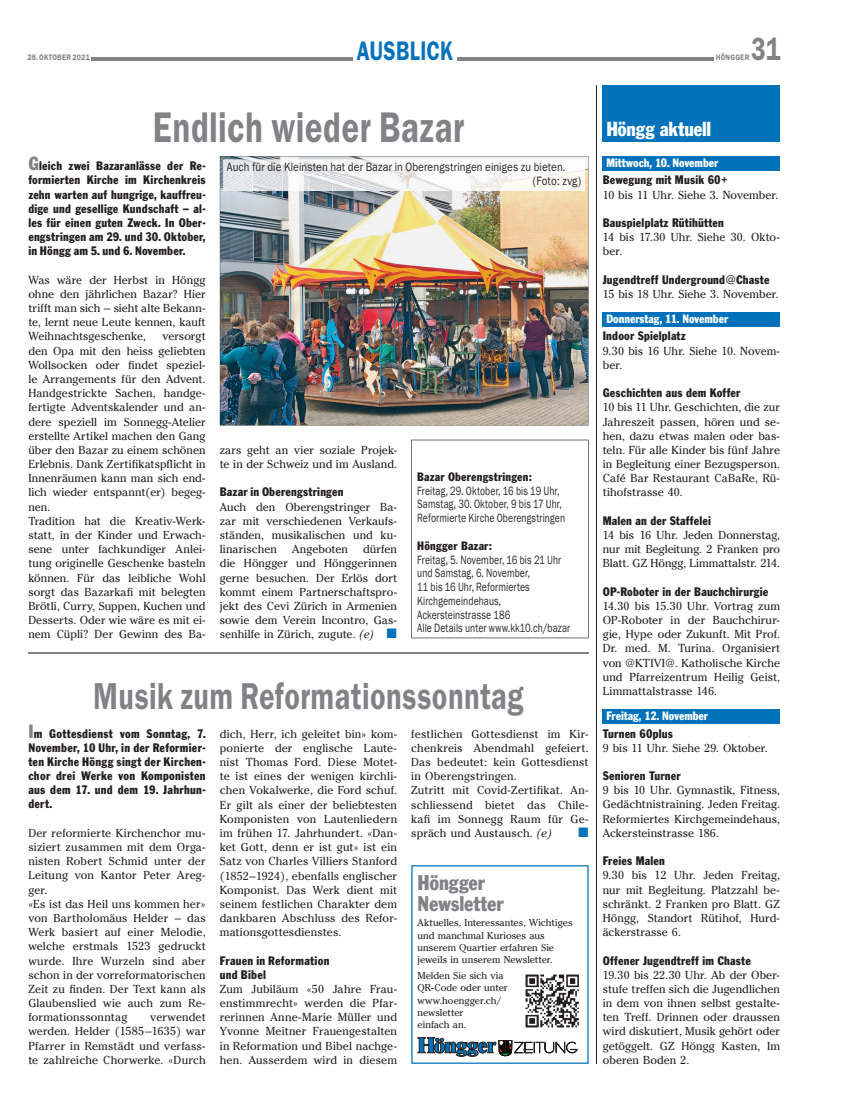
<style>
.page{position:relative;width:851px;height:1117px;background:#fff}
.page>*{position:absolute;margin:0;border:0;box-sizing:border-box;transform-origin:0 0}
.t1{font:40px "Franklin SB Dem Bol";letter-spacing:.015em;color:#808285;scale:.75 1}
.t2{font:35px "Franklin SB Dem Bol";letter-spacing:.015em;color:#808285;scale:.75 1}
.t3{font:30px "Franklin SB Dem Bol";color:#808285;scale:.75 1}
.t4{font:25px "Franklin SB Dem Bol";letter-spacing:.02em;color:#0072bc;scale:.75 1}
.t5{font:19.62px/20.9px "Franklin Goth SB Con";letter-spacing:-.01em;color:#808285}
.t6{font:18.75px "Franklin Goth SB Con";letter-spacing:-.015em;color:#fcfcfc}
.t7{font:11.75px/14.1px "Cheltenham SB";letter-spacing:.01em;color:#231f20;text-align:justify}
.t8{font:11.38px/14.1px "Franklin Goth SB Con";letter-spacing:.015em;color:#231f20;text-align:justify}
.t9{font:11.25px/13.8px "Franklin SB";letter-spacing:.01em;color:#231f20;scale:.76 1}
.t10{font:11.25px/13.8px "Franklin SB";letter-spacing:.01em;color:#231f20;scale:.86 1}
.t11{font:11.25px "Franklin Goth SB Con";letter-spacing:-.005em;color:#fff}
.t12{font:11.25px "Franklin Goth SB Con";letter-spacing:.015em;color:#231f20}
.t13{font:10.12px/12.2px "Cheltenham SB";color:#231f20}
.t14{font:7.5px "Franklin SB Dem Bol";letter-spacing:.035em;color:#808285;scale:.86 1}
.s1{font-size:17.5px;color:#808285}
.s2{font-style:italic}
</style>
<div class="page">
<hr style="left:55px;top:57px;width:658px;height:3px;background:#808285">
<div style="left:27px;top:54px;width:64px;height:10px;background:#fff"></div>
<div style="left:353px;top:27px;width:103px;height:37px;background:#fff"></div>
<div style="left:602px;top:85px;width:178px;height:56px;background:#0072bc"></div>
<div style="left:602px;top:156px;width:178px;height:14px;background:#0072bc"></div>
<div style="left:602px;top:312px;width:178px;height:14px;background:#0072bc"></div>
<div style="left:602px;top:709px;width:178px;height:14px;background:#0072bc"></div>
<img style="left:220px;top:156px;width:368px;height:269px">
<img style="left:223px;top:159px;width:362px;height:32px">
<img style="left:227px;top:163px;width:338px;height:11px">
<img style="left:227px;top:177px;width:354px;height:10px">
<svg style="left:411px;top:439px;width:177px;height:199px"></svg>
<hr style="left:28px;top:652px;width:560px;height:2px;background:#808285">
<hr style="left:595px;top:85px;width:1px;height:978px;background:#231f20">
<svg style="left:418px;top:1037px;width:159px;height:19px"></svg>
<img style="left:525px;top:974px;width:54px;height:53px">
<p class="t14" style="left:27px;top:55px;width:74px">28. OKTOBER 2021</p>
<h3 class="t3" style="left:751px;top:38px;width:41px">31</h3>
<h3 class="t4" style="left:356px;top:42px;width:130px">AUSBLICK</h3>
<p class="t14" style="left:715px;top:55px;width:41px">HÖNGGER</p>
<h1 class="t1" style="left:153px;top:112px;width:417px">Endlich wieder Bazar</h1>
<p class="t8" style="left:28px;top:160px;width:179px"><span class="s1">G</span>leich zwei Bazaranlässe der Re&shy;formierten Kirche im Kirchenkreis zehn warten auf hungrige, kauffreu&shy;dige und gesellige Kundschaft – al&shy;les für einen guten Zweck. In Ober&shy;engstringen am 29. und 30. Oktober, in Höngg am 5. und 6. November.</p>
<p class="t7" style="left:28px;top:274px;width:179px">Was wäre der Herbst in Höngg ohne den jährlichen Bazar? Hier trifft man sich – sieht alte Bekann&shy;te, lernt neue Leute kennen, kauft Weihnachtsgeschenke,</p>
<p class="t10" style="left:532px;top:161px;width:58px;text-indent:-305px">Auch für die Kleinsten hat der Bazar in Oberengstringen einiges zu bieten. (Foto: zvg)</p>
<p class="t7" style="left:28px;top:330px;width:179px;text-align:left;text-indent:134px">versorgt den Opa mit den heiss geliebten<br>Wollsocken oder findet speziel&shy;le Arrangements für den Advent.<br>Handgestrickte Sachen, handge&shy;fertigte Adventskalender und an&shy;dere speziell im Sonnegg-Atelier erstellte Artikel machen den Gang über den Bazar zu einem schönen<br>Erlebnis. Dank Zertifikatspflicht in<br>Innenräumen kann man sich end&shy;lich wieder entspannt(er) begeg&shy;nen.<br>Tradition hat die Kreativ-Werk&shy;statt, in der Kinder und Erwach&shy;sene unter fachkundiger Anlei&shy;tung originelle Geschenke basteln können. Für das leibliche Wohl sorgt das Bazarkafi mit belegten<br>Brötli, Curry, Suppen, Kuchen und<br>Desserts. Oder wie wäre es mit ei&shy;nem Cüpli? Der Gewinn des Ba-</p>
<p class="t7" style="left:220px;top:444px;width:179px">zars geht an vier soziale Projek&shy;te in der Schweiz und im Ausland.</p>
<p class="t8" style="left:220px;top:486px;width:125px">Bazar in Oberengstringen</p>
<p class="t7" style="left:220px;top:500px;width:179px">Auch den Oberengstringer Ba&shy;zar mit verschiedenen Verkaufs&shy;ständen, musikalischen und ku&shy;linarischen</p>
<p class="t12" style="left:417px;top:472px;width:116px">Bazar Oberengstringen:</p>
<p class="t9" style="left:417px;top:484px;width:196px">Freitag, 29. Oktober, 16 bis 19 Uhr,<br>Samstag, 30. Oktober, 9 bis 17 Uhr,<br>Reformierte Kirche Oberengstringen</p>
<p class="t12" style="left:417px;top:541px;width:76px">Höngger Bazar:</p>
<p class="t9" style="left:417px;top:553px;width:203px">Freitag, 5. November, 16 bis 21 Uhr und Samstag, 6. November,<br>11 bis 16 Uhr, Reformiertes<br>Kirchgemeindehaus,<br>Ackersteinstrasse 186<br>Alle Details unter www.kk10.ch/bazar</p>
<p class="t7" style="left:292px;top:543px;width:57px">Angeboten</p>
<p class="t7" style="left:220px;top:543px;width:179px;text-indent:143px">dürfen die Höngger und Hönggerinnen gerne besuchen. Der Erlös dort kommt einem Partnerschaftspro&shy;jekt des Cevi Zürich in Armenien sowie dem Verein Incontro, Gas&shy;senhilfe in Zürich, zugute. <span class="s2">(e)</span></p>
<h2 class="t2" style="left:93px;top:683px;width:575px">Musik zum Reformationssonntag</h2>
<p class="t8" style="left:28px;top:727px;width:179px"><span class="s1">I</span>m Gottesdienst vom Sonntag, 7.<br>November, 10 Uhr, in der Reformier&shy;ten Kirche Höngg singt der Kirchen&shy;chor drei Werke von Komponisten aus dem 17. und dem 19. Jahrhun&shy;dert.</p>
<p class="t7" style="left:28px;top:826px;width:179px;text-align:left">Der reformierte Kirchenchor mu&shy;siziert zusammen mit dem Orga&shy;nisten Robert Schmid unter der<br>Leitung von Kantor Peter Areg&shy;ger.<br>«Es ist das Heil uns kommen her» von Bartholomäus Helder – das<br>Werk basiert auf einer Melodie, welche erstmals 1523 gedruckt wurde. Ihre Wurzeln sind aber schon in der vorreformatorischen<br>Zeit zu finden. Der Text kann als<br>Glaubenslied wie auch zum Re&shy;formationssonntag</p>
<p class="t7" style="left:411px;top:727px;width:179px;text-align:left">festlichen Gottesdienst im Kir&shy;chenkreis Abendmahl gefeiert.<br>Das bedeutet: kein Gottesdienst in Oberengstringen.<br>Zutritt mit Covid-Zertifikat. An&shy;schliessend bietet das Chile&shy;kafi im Sonnegg Raum für Ge&shy;spräch und Austausch. <span class="s2">(e)</span></p>
<h3 class="t5" style="left:417px;top:873px;width:88px">Höngger<br>Newsletter</h3>
<p class="t13" style="left:417px;top:917px;width:157px">Aktuelles, Interessantes, Wichtiges und manchmal Kurioses aus unserem Quartier erfahren Sie jeweils in unserem Newsletter.</p>
<p class="t13" style="left:417px;top:970px;width:92px">Melden Sie sich via<br>QR-Code oder unter www.hoengger.ch/ newsletter<br>einfach an.</p>
<p class="t7" style="left:220px;top:727px;width:179px">dich, Herr, ich geleitet bin» kom&shy;ponierte der englische Laute&shy;nist Thomas Ford. Diese Motet&shy;te ist eines der wenigen kirchli&shy;chen Vokalwerke, die Ford schuf.<br>Er gilt als einer der beliebtesten Komponisten von Lautenliedern im frühen 17. Jahrhundert. «Dan&shy;ket Gott, denn er ist gut» ist ein Satz von Charles Villiers Stanford (1852–1924), ebenfalls englischer Komponist. Das Werk dient mit seinem festlichen Charakter dem dankbaren Abschluss des Refor&shy;mationsgottesdienstes.</p>
<p class="t8" style="left:220px;top:953px;width:111px">Frauen in Reformation und Bibel</p>
<p class="t7" style="left:220px;top:982px;width:179px">Zum Jubiläum «50 Jahre Frau&shy;enstimmrecht» werden die Pfar&shy;rerinnen Anne-Marie Müller und Yvonne Meitner Frauengestalten in Reformation und Bibel nachge&shy;hen. Ausserdem wird in diesem</p>
<p class="t7" style="left:28px;top:1011px;width:179px;text-indent:122px">verwendet werden. Helder (1585–1635) war Pfarrer in Remstädt und verfass&shy;te zahlreiche Chorwerke. «Durch</p>
<h3 class="t6" style="left:606px;top:121px;width:106px">Höngg aktuell</h3>
<p class="t11" style="left:606px;top:158px;width:114px">Mittwoch, 10. November</p>
<p class="t8" style="left:602px;top:174px;width:126px">Bewegung mit Musik 60+</p>
<p class="t7" style="left:602px;top:189px;width:177px">10 bis 11 Uhr. Siehe 3. November.</p>
<p class="t8" style="left:602px;top:216px;width:123px">Bauspielplatz Rütihütten</p>
<p class="t7" style="left:602px;top:231px;width:179px">14 bis 17.30 Uhr. Siehe 30. Okto&shy;ber.</p>
<p class="t8" style="left:602px;top:273px;width:168px">Jugendtreff Underground@Chaste</p>
<p class="t7" style="left:602px;top:288px;width:177px">15 bis 18 Uhr. Siehe 3. November.</p>
<p class="t11" style="left:606px;top:314px;width:123px">Donnerstag, 11. November</p>
<p class="t8" style="left:602px;top:330px;width:85px">Indoor Spielplatz</p>
<p class="t7" style="left:602px;top:344px;width:179px">9.30 bis 16 Uhr. Siehe 10. Novem&shy;ber.</p>
<p class="t8" style="left:602px;top:386px;width:139px">Geschichten aus dem Koffer</p>
<p class="t7" style="left:602px;top:401px;width:179px">10 bis 11 Uhr. Geschichten, die zur Jahreszeit passen, hören und se&shy;hen, dazu etwas malen oder bas&shy;teln. Für alle Kinder bis fünf Jahre in Begleitung einer Bezugsperson.<br>Café Bar Restaurant CaBaRe, Rü&shy;tihofstrasse 40.</p>
<p class="t8" style="left:602px;top:514px;width:110px">Malen an der Staffelei</p>
<p class="t7" style="left:602px;top:529px;width:179px">14 bis 16 Uhr. Jeden Donnerstag, nur mit Begleitung. 2 Franken pro Blatt. GZ Höngg, Limmattalstr. 214.</p>
<p class="t8" style="left:602px;top:585px;width:167px">OP-Roboter in der Bauchchirurgie</p>
<p class="t7" style="left:602px;top:600px;width:179px">14.30 bis 15.30 Uhr. Vortrag zum OP-Roboter in der Bauchchirur&shy;gie, Hype oder Zukunft. Mit Prof.<br>Dr. med. M. Turina. Organisiert von @KTIVI@. Katholische Kirche und Pfarreizentrum Heilig Geist, Limmattalstrasse 146.</p>
<p class="t11" style="left:606px;top:711px;width:103px">Freitag, 12. November</p>
<p class="t8" style="left:602px;top:727px;width:72px">Turnen 60plus</p>
<p class="t7" style="left:602px;top:741px;width:166px">9 bis 11 Uhr. Siehe 29. Oktober.</p>
<p class="t8" style="left:602px;top:769px;width:80px">Senioren Turner</p>
<p class="t7" style="left:602px;top:784px;width:179px">9 bis 10 Uhr. Gymnastik, Fitness, Gedächtnistraining. Jeden Freitag.<br>Reformiertes Kirchgemeindehaus, Ackersteinstrasse 186.</p>
<p class="t8" style="left:602px;top:854px;width:64px">Freies Malen</p>
<p class="t7" style="left:602px;top:869px;width:179px">9.30 bis 12 Uhr. Jeden Freitag, nur mit Begleitung. Platzzahl be&shy;schränkt. 2 Franken pro Blatt. GZ Höngg, Standort Rütihof, Hurd&shy;äckerstrasse 6.</p>
<p class="t8" style="left:602px;top:953px;width:149px">Offener Jugendtreff im Chaste</p>
<p class="t7" style="left:602px;top:968px;width:179px">19.30 bis 22.30 Uhr. Ab der Ober&shy;stufe treffen sich die Jugendlichen in dem von ihnen selbst gestalte&shy;ten Treff. Drinnen oder draussen wird diskutiert, Musik gehört oder getöggelt. GZ Höngg Kasten, Im oberen Boden 2.</p>
</div>
